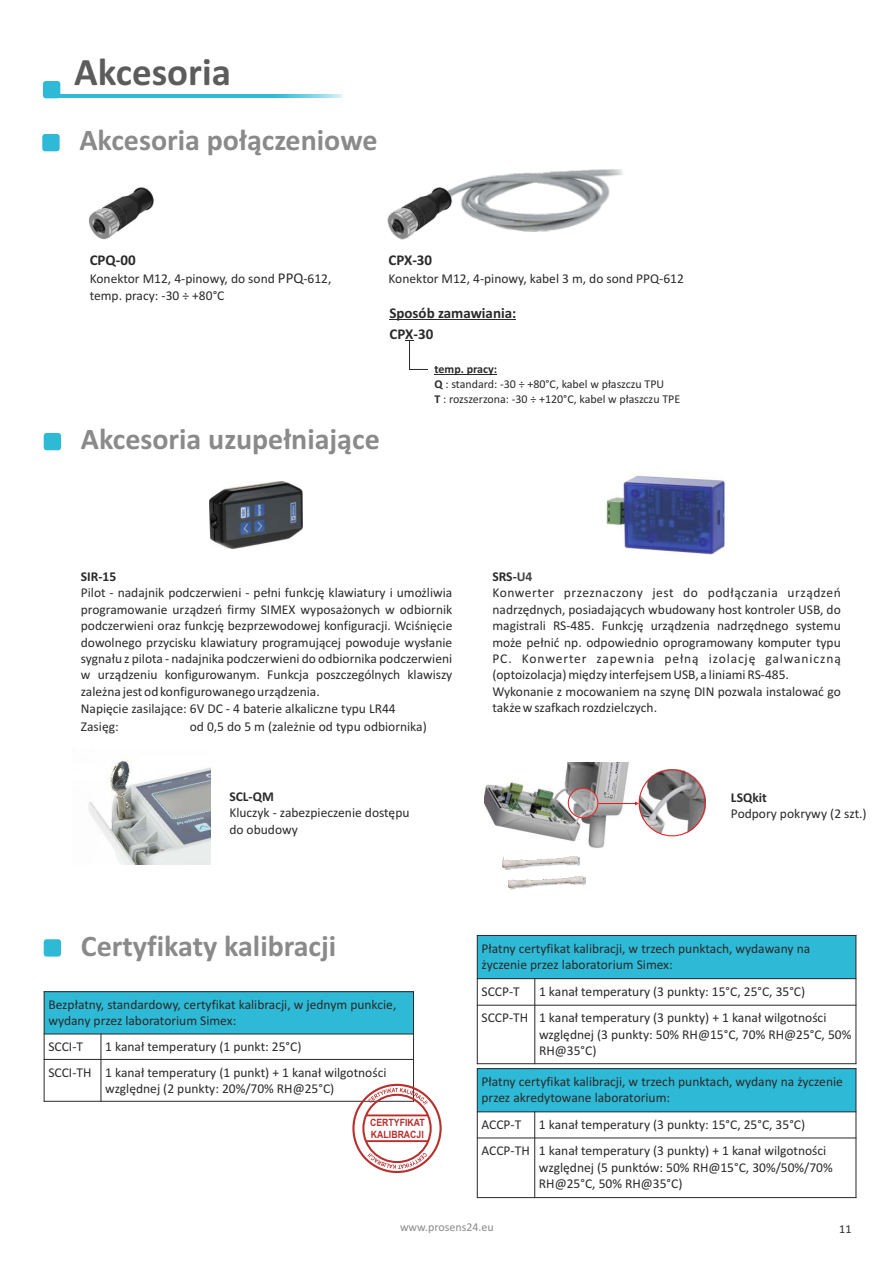
<style>
.page{position:relative;width:893px;height:1263px;background:#fff}
.page>*{position:absolute;margin:0;border:0;box-sizing:border-box;transform-origin:0 0}
.t1{font:700 39px "Calibri";color:#5c5c5c}
.t2{font:700 30px "Calibri";color:#8a8a8a}
.t3{font:700 15px "Calibri";color:#2b2929}
.t4{font:15px "Calibri";color:#2b2929}
.t5{font:13.5px/16.5px "Calibri";color:#2b2929}
.t6{font:700 13.5px "Calibri";color:#2b2929}
.t7{font:12px/14.7px "Calibri";color:#2b2929}
.t8{font:12px "Calibri";color:#8a8a8a}
.t9{font:700 10.05px/11.2px "Arial";color:#b8302e;scale:.87 1}
.s1{font-weight:700}
.s2{font-weight:700;color:#424242}
</style>
<div class="page">
<img style="left:88px;top:187px;width:66px;height:53px">
<div style="left:44px;top:433px;width:17px;height:17px;background:#2ebad6;border-radius:3px"></div>
<img style="left:88px;top:761px;width:123px;height:104px">
<hr style="left:48px;top:95px;width:295px;height:3px;background:#2ebad6">
<div style="left:43px;top:81px;width:17px;height:17px;background:#2ebad6;border-radius:3px"></div>
<div style="left:42px;top:134px;width:18px;height:17px;background:#2ebad6;border-radius:3px"></div>
<img style="left:606px;top:475px;width:119px;height:80px">
<img style="left:210px;top:481px;width:92px;height:68px">
<img style="left:485px;top:763px;width:144px;height:85px">
<img style="left:639px;top:770px;width:66px;height:65px">
<svg style="left:598px;top:801px;width:41px;height:4px"></svg>
<img style="left:568px;top:788px;width:30px;height:30px;border-radius:50%">
<div style="left:568px;top:788px;width:30px;height:30px;border:1px solid #e31f24;border-radius:50%"></div>
<div style="left:639px;top:769px;width:67px;height:67px;border:1px solid #e31f24;border-radius:50%"></div>
<img style="left:457px;top:169px;width:166px;height:63px">
<img style="left:387px;top:186px;width:70px;height:54px">
<hr style="left:389px;top:319px;width:127px;height:1px;background:#2b2929">
<hr style="left:434px;top:374px;width:63px;height:1px;background:#2b2929">
<svg style="left:405px;top:340px;width:23px;height:30px"></svg>
<div style="left:44px;top:992px;width:369px;height:42px;background:#2ebad6"></div>
<hr style="left:44px;top:991px;width:1px;height:111px;background:#2b2929">
<hr style="left:101px;top:1033px;width:1px;height:69px;background:#2b2929">
<hr style="left:413px;top:991px;width:1px;height:111px;background:#2b2929">
<hr style="left:44px;top:1101px;width:370px;height:1px;background:#2b2929">
<hr style="left:44px;top:1059px;width:370px;height:1px;background:#2b2929">
<hr style="left:44px;top:1033px;width:370px;height:1px;background:#2b2929">
<hr style="left:44px;top:991px;width:370px;height:1px;background:#2b2929">
<div style="left:477px;top:935px;width:379px;height:44px;background:#2ebad6"></div>
<hr style="left:477px;top:935px;width:1px;height:129px;background:#2b2929">
<hr style="left:534px;top:978px;width:1px;height:86px;background:#2b2929">
<hr style="left:855px;top:935px;width:1px;height:129px;background:#2b2929">
<hr style="left:477px;top:1063px;width:379px;height:1px;background:#2b2929">
<hr style="left:477px;top:1005px;width:379px;height:1px;background:#2b2929">
<hr style="left:477px;top:978px;width:379px;height:1px;background:#2b2929">
<hr style="left:477px;top:935px;width:379px;height:1px;background:#2b2929">
<div style="left:44px;top:939px;width:17px;height:17px;background:#2ebad6;border-radius:3px"></div>
<div style="left:503px;top:857px;width:77px;height:13px;background:#808080;opacity:.49"></div>
<img style="left:503px;top:856px;width:75px;height:12px">
<div style="left:509px;top:877px;width:76px;height:13px;background:#808080;opacity:.49"></div>
<img style="left:508px;top:876px;width:76px;height:12px">
<div style="left:477px;top:1069px;width:379px;height:43px;background:#2ebad6"></div>
<hr style="left:477px;top:1068px;width:1px;height:130px;background:#2b2929">
<hr style="left:534px;top:1111px;width:1px;height:87px;background:#2b2929">
<hr style="left:855px;top:1068px;width:1px;height:130px;background:#2b2929">
<hr style="left:477px;top:1197px;width:379px;height:1px;background:#2b2929">
<hr style="left:477px;top:1137px;width:379px;height:1px;background:#2b2929">
<hr style="left:477px;top:1111px;width:379px;height:1px;background:#2b2929">
<hr style="left:477px;top:1068px;width:379px;height:1px;background:#2b2929">
<div style="left:362px;top:1094px;width:70px;height:69px;border:2px solid #b8302e;border-radius:50%"></div>
<div style="left:352px;top:1084px;width:90px;height:89px;border:2px solid #b8302e;border-radius:50%"></div>
<svg style="left:369px;top:1088px;width:59px;height:17px"></svg>
<svg style="left:367px;top:1153px;width:60px;height:16px"></svg>
<hr style="left:366px;top:1114px;width:62px;height:2px;background:#b8302e">
<hr style="left:366px;top:1140px;width:62px;height:2px;background:#b8302e">
<h1 class="t1" style="left:74px;top:56px;width:158px">Akcesoria</h1>
<h2 class="t2" style="left:79px;top:128px;width:300px">Akcesoria połączeniowe</h2>
<p class="t3" style="left:90px;top:254px;width:48px">CPQ-00</p>
<p class="t5" style="left:90px;top:272px;width:187px">Konektor M12, 4-pinowy, do sond</p>
<p class="t5" style="left:303px;top:272px;width:30px">-612,</p>
<p class="t5" style="left:90px;top:288px;width:136px">temp. pracy: -30 ÷ +80°C</p>
<p class="t4" style="left:278px;top:272px;width:27px">PPQ</p>
<p class="t3" style="left:388px;top:254px;width:45px">CPX-30</p>
<p class="t5" style="left:388px;top:271px;width:297px">Konektor M12, 4-pinowy, kabel 3 m, do sond PPQ-612</p>
<p class="t3" style="left:389px;top:306px;width:128px">Sposób zamawiania:</p>
<p class="t3" style="left:389px;top:328px;width:45px">CPX-30</p>
<h2 class="t2" style="left:81px;top:427px;width:300px">Akcesoria uzupełniające</h2>
<p class="t7" style="left:434px;top:363px;width:247px"><span class="s1">temp. pracy:<br>Q</span> : standard: -30 ÷ +80°C, kabel w płaszczu TPU<br><span class="s1">T</span> : rozszerzona: -30 ÷ +120°C, kabel w płaszczu TPE</p>
<p class="t6" style="left:81px;top:570px;width:37px">SIR-15</p>
<p class="t5" style="left:81px;top:585px;width:373px">Pilot - nadajnik podczerwieni - pełni funkcję klawiatury i umożliwia programowanie urządzeń firmy SIMEX wyposażonych w odbiornik podczerwieni oraz funkcję bezprzewodowej konfiguracji. Wciśnięcie dowolnego przycisku klawiatury programującej powoduje wysłanie sygnału z pilota - nadajnika podczerwieni do odbiornika podczerwieni w urządzeniu konfigurowanym. Funkcja poszczególnych klawiszy zależna jest od konfigurowanego urządzenia.<br>Napięcie zasilające: 6V DC - 4 baterie alkaliczne typu LR44<br>Zasięg:</p>
<p class="t5" style="left:190px;top:719px;width:239px">od 0,5 do 5 m (zależnie od typu odbiornika)</p>
<p class="t6" style="left:229px;top:790px;width:46px">SCL-QM</p>
<p class="t5" style="left:229px;top:805px;width:182px">Kluczyk - zabezpieczenie dostępu do obudowy</p>
<p class="t5" style="left:492px;top:569px;width:350px"><span class="s1">SRS-</span><span class="s2">U4<br></span>Konwerter przeznaczony jest do podłączania urządzeń nadrzędnych, posiadających wbudowany host kontroler USB, do magistrali RS-485. Funkcję urządzenia nadrzędnego systemu może pełnić np. odpowiednio oprogramowany komputer typu PC. Konwerter zapewnia pełną izolację galwaniczną (optoizolacja) między interfejsem USB, a liniami RS-485.<br>Wykonanie z mocowaniem na szynę DIN pozwala instalować go także w szafkach rozdzielczych.</p>
<p class="t6" style="left:731px;top:792px;width:37px">LSQkit</p>
<p class="t5" style="left:731px;top:807px;width:137px">Podpory pokrywy (2 szt.)</p>
<h2 class="t2" style="left:81px;top:933px;width:257px">Certyfikaty kalibracji</h2>
<p class="t5" style="left:48px;top:997px;width:349px">Bezpłatny, standardowy, certyfikat kalibracji, w jednym punkcie, wydany przez laboratorium Simex:</p>
<p class="t5" style="left:48px;top:1039px;width:36px">SCCI-T</p>
<p class="t5" style="left:48px;top:1035px;width:340px;line-height:25.5px;text-indent:57px">1 kanał temperatury (1 punkt: 25°C)<br>SCCI-TH 1 kanał temperatury (1 punkt) + 1 kanał wilgotności</p>
<p class="t5" style="left:105px;top:1081px;width:231px">względnej (2 punkty: 20%/70% RH@25°C)</p>
<p class="t9" style="left:370px;top:1118px;width:64px">CERTYFIKAT<br>KALIBRACJI</p>
<p class="t5" style="left:482px;top:941px;width:330px">Płatny certyfikat kalibracji, w trzech punktach, wydawany na życzenie przez laboratorium Simex:</p>
<p class="t5" style="left:482px;top:984px;width:40px">SCCP-T</p>
<p class="t5" style="left:482px;top:979px;width:346px;line-height:26.5px;text-indent:58px">1 kanał temperatury (3 punkty: 15°C, 25°C, 35°C)<br>SCCP-TH 1 kanał temperatury (3 punkty) + 1 kanał wilgotności</p>
<p class="t5" style="left:539px;top:1027px;width:314px">względnej (3 punkty: 50% RH@15°C, 70% RH@25°C, 50%<br>RH@35°C)</p>
<p class="t5" style="left:481px;top:1074px;width:363px">Płatny certyfikat kalibracji, w trzech punktach, wydany na życzenie przez akredytowane laboratorium:</p>
<p class="t5" style="left:482px;top:1117px;width:41px">ACCP-T</p>
<p class="t5" style="left:482px;top:1112px;width:346px;line-height:26.1px;text-indent:57px">1 kanał temperatury (3 punkty: 15°C, 25°C, 35°C)<br>ACCP-TH 1 kanał temperatury (3 punkty) + 1 kanał wilgotności</p>
<p class="t5" style="left:539px;top:1160px;width:295px">względnej (5 punktów: 50% RH@15°C, 30%/50%/70%<br>RH@25°C, 50% RH@35°C)</p>
<p class="t8" style="left:400px;top:1221px;width:95px">www.prosens24.eu</p>
<p class="t7" style="left:839px;top:1222px;width:14px">11</p>
</div>
